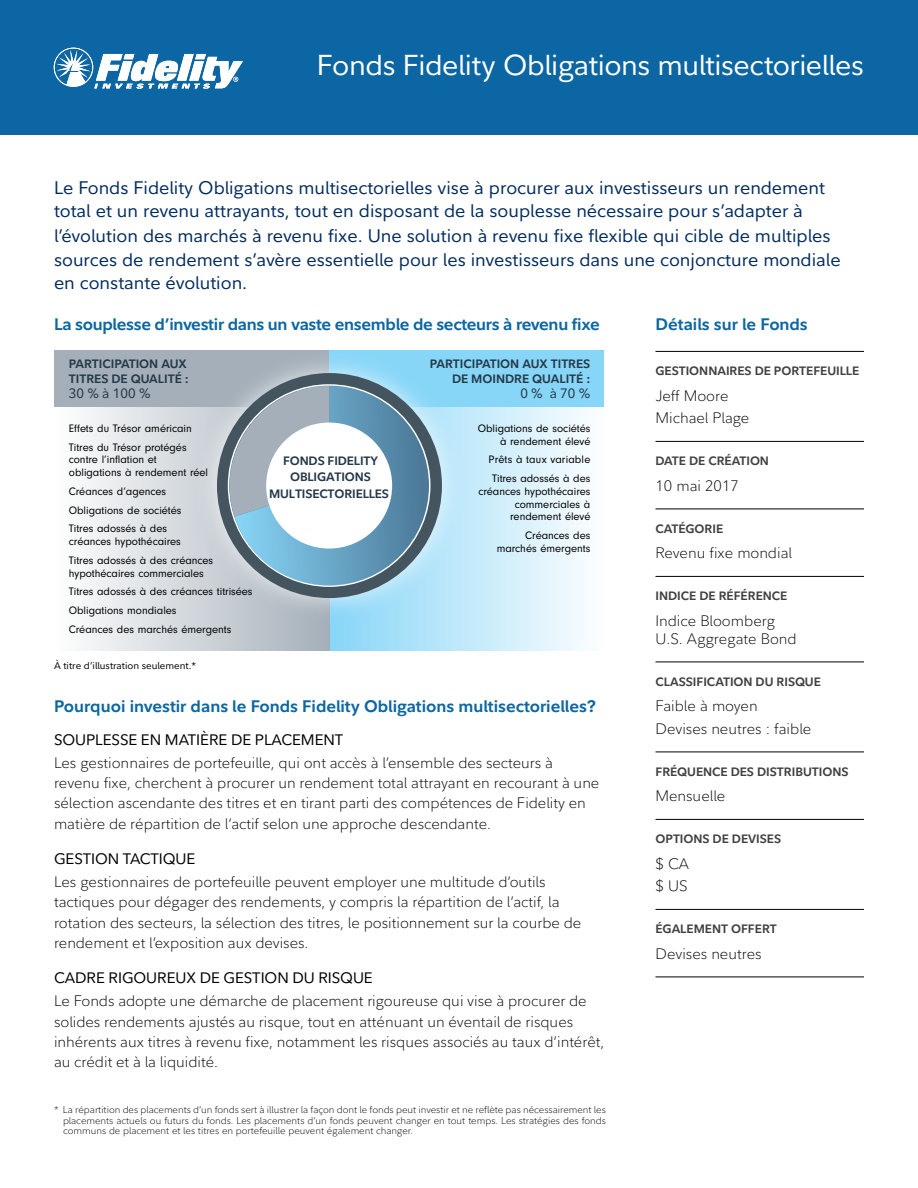
<style>
.page{position:relative;width:918px;height:1188px;background:#fff}
.page>*{position:absolute;margin:0;border:0;box-sizing:border-box;transform-origin:0 0}
.t1{font:28.5px "Fidelity Sans";letter-spacing:-.015em;color:#fff}
.t2{font:18px/24px "Fidelity Sans";color:#002b5f}
.t3{font:700 16.5px "Fidelity Sans";letter-spacing:-.005em;color:#0b66a3}
.t4{font:300 15px/20.2px "Fidelity Sans";color:#000}
.t5{font:15px "Fidelity Sans";letter-spacing:-.005em;color:#000}
.t6{font:13.5px "Fidelity Sans";color:#253948}
.t7{font:700 12px "Fidelity Sans";color:#414042}
.t8{font:700 12px/16.5px "Fidelity Sans";letter-spacing:-.01em;color:#253948;text-align:center}
.t9{font:11.25px/18.8px "Neuzeit Gro";color:#000}
.t10{font:300 9.75px/10.5px "Fidelity Sans";color:#000;text-align:justify}
.t11{font:9.75px "Fidelity Sans";color:#000}
</style>
<div class="page">
<div style="left:0;top:0;width:918px;height:135px;background:#0b66a3"></div>
<div style="left:329px;top:407px;width:275px;height:244px;background:linear-gradient(to right,#87d5f8,#fdfefe)"></div>
<div style="left:55px;top:407px;width:275px;height:244px;background:linear-gradient(to right,#fefefe,#a4afb9)"></div>
<div style="left:55px;top:351px;width:274px;height:56px;background:#a4afb9"></div>
<div style="left:329px;top:351px;width:275px;height:56px;background:#87d6f8"></div>
<img style="left:185px;top:361px;width:289px;height:269px">
<div style="left:217px;top:373px;width:225px;height:225px;background:#455560;border-radius:50%"></div>
<svg style="left:217px;top:384px;width:213px;height:203px"></svg>
<div style="left:266px;top:423px;width:126px;height:126px;background:#fff;border-radius:50%"></div>
<svg style="left:54px;top:48px;width:189px;height:41px"></svg>
<hr style="left:656px;top:351px;width:208px;height:1px;background:#000">
<hr style="left:656px;top:441px;width:208px;height:1px;background:#000">
<hr style="left:656px;top:509px;width:208px;height:1px;background:#000">
<hr style="left:656px;top:576px;width:208px;height:1px;background:#000">
<hr style="left:656px;top:662px;width:208px;height:1px;background:#000">
<hr style="left:656px;top:752px;width:208px;height:1px;background:#000">
<hr style="left:656px;top:819px;width:208px;height:1px;background:#000">
<hr style="left:656px;top:909px;width:208px;height:1px;background:#000">
<hr style="left:656px;top:977px;width:208px;height:1px;background:#000">
<h1 class="t1" style="left:317px;top:47px;width:549px">Fonds Fidelity Obligations multisectorielles</h1>
<p class="t2" style="left:54px;top:175px;width:788px">Le Fonds Fidelity Obligations multisectorielles vise à procurer aux investisseurs un rendement total et un revenu attrayants, tout en disposant de la souplesse nécessaire pour s’adapter à l’évolution des marchés à revenu fixe. Une solution à revenu fixe flexible qui cible de multiples sources de rendement s’avère essentielle pour les investisseurs dans une conjoncture mondiale en constante évolution.</p>
<p class="t3" style="left:54px;top:314px;width:547px">La souplesse d’investir dans un vaste ensemble de secteurs à revenu fixe</p>
<p class="t8" style="left:69px;top:356px;width:121px;line-height:15px;text-align:left">PARTICIPATION AUX<br>TITRES DE QUALITÉ :</p>
<p class="t6" style="left:69px;top:385px;width:83px">30 % à 100 %</p>
<p class="t9" style="left:69px;top:419px;width:125px">Effets du Trésor américain<br>Titres du Trésor protégés</p>
<p class="t9" style="left:69px;top:453px;width:141px;line-height:12.8px">contre l’inflation et obligations à rendement réel</p>
<p class="t9" style="left:69px;top:482px;width:114px">Créances d’agences<br>Obligations de sociétés<br>Titres adossés à des</p>
<p class="t9" style="left:69px;top:532px;width:146px">créances hypothécaires<br>Titres adossés à des créances</p>
<p class="t9" style="left:69px;top:564px;width:185px">hypothécaires commerciales<br>Titres adossés à des créances titrisées<br>Obligations mondiales<br>Créances des marchés émergents</p>
<p class="t8" style="left:269px;top:452px;width:121px">FONDS FIDELITY<br>OBLIGATIONS<br>MULTISECTORIELLES</p>
<p class="t8" style="left:430px;top:356px;width:162px;line-height:15px;text-align:right">PARTICIPATION AUX TITRES<br>DE MOINDRE QUALITÉ :</p>
<p class="t6" style="left:520px;top:385px;width:72px">0 % à 70 %</p>
<p class="t9" style="left:478px;top:422px;width:114px;line-height:12.8px;text-align:right">Obligations de sociétés à rendement élevé</p>
<p class="t9" style="left:489px;top:450px;width:103px;text-align:center">Prêts à taux variable<br>Titres adossés à des</p>
<p class="t9" style="left:478px;top:485px;width:113px;line-height:12.8px;text-align:right">créances hypothécaires commerciales à rendement élevé</p>
<p class="t9" style="left:497px;top:529px;width:95px;line-height:12.8px;text-align:right">Créances des marchés émergents</p>
<p class="t11" style="left:54px;top:659px;width:144px">À titre d’illustration seulement.*</p>
<p class="t3" style="left:54px;top:696px;width:544px">Pourquoi investir dans le Fonds Fidelity Obligations multisectorielles?</p>
<p class="t5" style="left:54px;top:729px;width:291px">SOUPLESSE EN MATIÈRE DE PLACEMENT</p>
<p class="t4" style="left:54px;top:753px;width:547px">Les gestionnaires de portefeuille, qui ont accès à l’ensemble des secteurs à revenu fixe, cherchent à procurer un rendement total attrayant en recourant à une sélection ascendante des titres et en tirant parti des compétences de Fidelity en matière de répartition de l’actif selon une approche descendante.</p>
<p class="t5" style="left:54px;top:849px;width:143px">GESTION TACTIQUE</p>
<p class="t4" style="left:54px;top:872px;width:529px">Les gestionnaires de portefeuille peuvent employer une multitude d’outils tactiques pour dégager des rendements, y compris la répartition de l’actif, la rotation des secteurs, la sélection des titres, le positionnement sur la courbe de rendement et l’exposition aux devises.</p>
<p class="t5" style="left:54px;top:968px;width:320px">CADRE RIGOUREUX DE GESTION DU RISQUE</p>
<p class="t4" style="left:54px;top:991px;width:552px">Le Fonds adopte une démarche de placement rigoureuse qui vise à procurer de solides rendements ajustés au risque, tout en atténuant un éventail de risques inhérents aux titres à revenu fixe, notamment les risques associés au taux d’intérêt, au crédit et à la liquidité.</p>
<p class="t10" style="left:63px;top:1104px;width:545px;text-indent:-9px">* La répartition des placements d’un fonds sert à illustrer la façon dont le fonds peut investir et ne reflète pas nécessairement les placements actuels ou futurs du fonds. Les placements d’un fonds peuvent changer en tout temps. Les stratégies des fonds communs de placement et les titres en portefeuille peuvent également changer.</p>
<p class="t3" style="left:656px;top:314px;width:154px">Détails sur le Fonds</p>
<p class="t7" style="left:656px;top:363px;width:205px">GESTIONNAIRES DE PORTEFEUILLE</p>
<p class="t4" style="left:656px;top:384px;width:95px;line-height:22.5px">Jeff Moore<br>Michael Plage</p>
<p class="t7" style="left:656px;top:453px;width:115px">DATE DE CRÉATION</p>
<p class="t4" style="left:656px;top:475px;width:85px">10 mai 2017</p>
<p class="t7" style="left:656px;top:521px;width:69px">CATÉGORIE</p>
<p class="t4" style="left:656px;top:543px;width:138px">Revenu fixe mondial</p>
<p class="t7" style="left:656px;top:588px;width:133px">INDICE DE RÉFÉRENCE</p>
<p class="t4" style="left:656px;top:612px;width:143px;line-height:18px">Indice Bloomberg<br>U.S. Aggregate Bond</p>
<p class="t7" style="left:656px;top:674px;width:167px">CLASSIFICATION DU RISQUE</p>
<p class="t4" style="left:656px;top:695px;width:157px;line-height:22.5px">Faible à moyen<br>Devises neutres : faible</p>
<p class="t7" style="left:656px;top:764px;width:195px">FRÉQUENCE DES DISTRIBUTIONS</p>
<p class="t4" style="left:656px;top:786px;width:71px">Mensuelle</p>
<p class="t7" style="left:656px;top:831px;width:127px">OPTIONS DE DEVISES</p>
<p class="t4" style="left:656px;top:852px;width:35px;line-height:22.5px">$ CA $ US</p>
<p class="t7" style="left:656px;top:921px;width:123px">ÉGALEMENT OFFERT</p>
<p class="t4" style="left:656px;top:943px;width:108px">Devises neutres</p>
</div>
